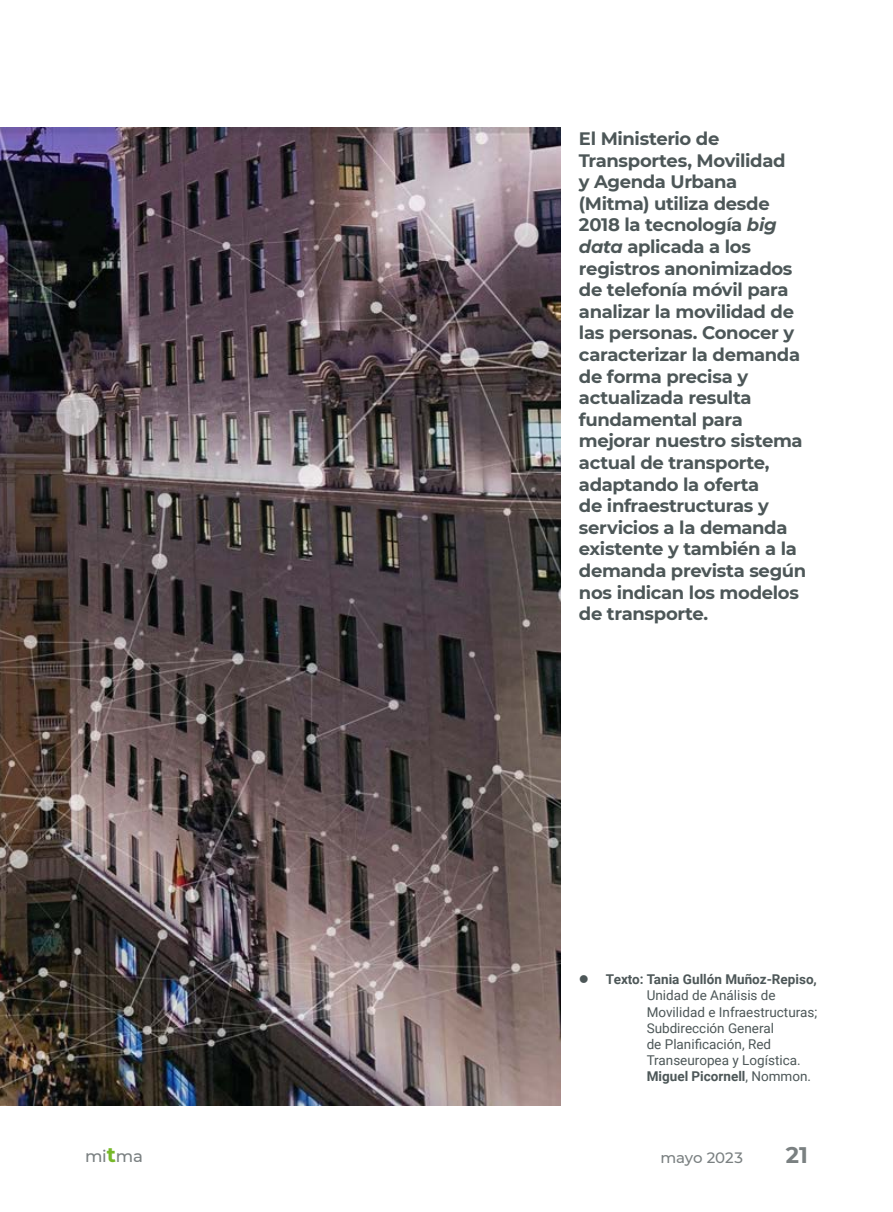
<style>
.page{position:relative;width:893px;height:1212px;background:#fff}
.page>*{position:absolute;margin:0;border:0;box-sizing:border-box;transform-origin:0 0}
.t1{font:700 22.5px "Montserrat";color:#7a8081}
.t2{font:700 18px/21.6px "Montserrat";letter-spacing:-.02em;color:#4d5758}
.t3{font:500 16.5px "Montserrat";color:#7a8081}
.t4{font:500 15px "Montserrat";letter-spacing:-.005em;color:#7a8081}
.t5{font:13.5px/16.2px "Roboto";color:#4d5758}
.s1{font-style:italic}
.s2{font-weight:700}
.s3{font-weight:700;font-size:21px;color:#76b828}
</style>
<div class="page">
<img style="left:0;top:128px;width:561px;height:977px">
<p class="t2" style="left:579px;top:127px;width:229px">El Ministerio de<br>Transportes, Movilidad<br>y Agenda Urbana (Mitma) utiliza desde<br>2018 la tecnología <span class="s1">big data</span> aplicada a los registros anonimizados de telefonía móvil para analizar la movilidad de las personas. Conocer y caracterizar la demanda de forma precisa y actualizada resulta fundamental para mejorar nuestro sistema actual de transporte, adaptando la oferta<br>de infraestructuras y servicios a la demanda existente y también a la demanda prevista según nos indican los modelos de transporte.</p>
<p class="t5" style="left:647px;top:971px;width:172px;text-indent:-68px">● <span class="s2">Texto: Tania Gullón Muñoz-Repiso,<br></span>Unidad de Análisis de<br>Movilidad e Infraestructuras;<br>Subdirección General<br>de Planificación, Red<br>Transeuropea y Logística.<br><span class="s2">Miguel Picornell</span>, Nommon.</p>
<p class="t3" style="left:85px;top:1144px;width:59px">mi<span class="s3">t</span>ma</p>
<p class="t4" style="left:660px;top:1147px;width:84px">mayo 2023</p>
<p class="t1" style="left:786px;top:1139px;width:24px">21</p>
</div>
